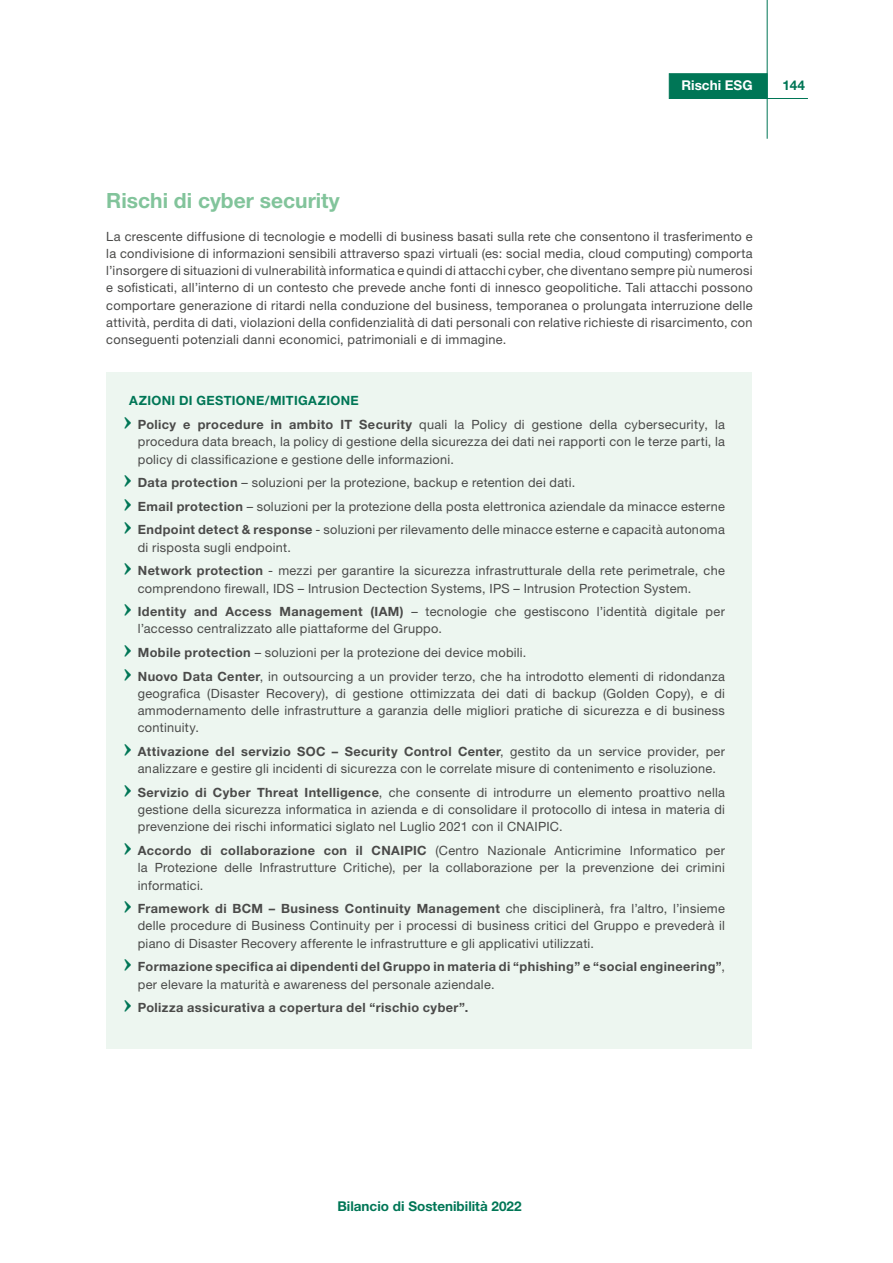
<style>
.page{position:relative;width:893px;height:1263px;background:#fff}
.page>*{position:absolute;margin:0;border:0;box-sizing:border-box;transform-origin:0 0}
.t1{font:700 21px "Helvetica Neue LT Pro";color:#82c49b}
.t2{font:700 13.5px "Helvetica Neue LT Pro";color:#007656}
.t3{font:700 13.5px "Helvetica Neue LT Pro";color:#fff}
.t4{font:12.75px/17.2px "Helvetica Neue LT Pro";letter-spacing:.02em;color:#4a4a49}
.t5{font:700 12.75px/17.2px "Helvetica Neue LT Pro";letter-spacing:.03em;color:#4a4a49}
.s1{font-weight:700;color:#007656}
.s2{font-weight:700}
.s3{font-weight:400}
</style>
<div class="page">
<hr style="left:765px;top:98px;width:43px;height:1px;background:#007656">
<div style="left:669px;top:73px;width:98px;height:26px;background:#007656;border:1px solid #007656"></div>
<hr style="left:767px;top:0;width:1px;height:139px;background:#007656">
<div style="left:106px;top:372px;width:646px;height:676px;background:#edf6f0"></div>
<p class="t3" style="left:681px;top:77px;width:73px">Rischi ESG</p>
<p class="t2" style="left:782px;top:77px;width:24px">144</p>
<h1 class="t1" style="left:106px;top:188px;width:235px">Rischi di cyber security</h1>
<p class="t4" style="left:106px;top:227px;width:648px;text-align:justify">La crescente diffusione di tecnologie e modelli di business basati sulla rete che consentono il trasferimento e la condivisione di informazioni sensibili attraverso spazi virtuali (es: social media, cloud computing) comporta l’insorgere di situazioni di vulnerabilità informatica e quindi di attacchi cyber, che diventano sempre più numerosi e sofisticati, all’interno di un contesto che prevede anche fonti di innesco geopolitiche. Tali attacchi possono comportare generazione di ritardi nella conduzione del business, temporanea o prolungata interruzione delle attività, perdita di dati, violazioni della confidenzialità di dati personali con relative richieste di risarcimento, con conseguenti potenziali danni economici, patrimoniali e di immagine.</p>
<p class="t4" style="left:138px;top:389px;width:589px;line-height:23.7px;text-indent:-9px"><span class="s1">AZIONI DI GESTIONE/MITIGAZIONE<br></span><span class="s2">Policy e procedure in ambito IT Security</span> quali la Policy di gestione della cybersecurity, la</p>
<p class="t4" style="left:138px;top:433px;width:589px">procedura data breach, la policy di gestione della sicurezza dei dati nei rapporti con le terze parti, la policy di classificazione e gestione delle informazioni.</p>
<p class="t4" style="left:138px;top:471px;width:589px;line-height:23.7px"><span class="s2">Data protection</span> – soluzioni per la protezione, backup e retention dei dati.<br><span class="s2">Email protection</span> – soluzioni per la protezione della posta elettronica aziendale da minacce esterne<br><span class="s2">Endpoint detect &amp; response</span> - soluzioni per rilevamento delle minacce esterne e capacità autonoma</p>
<p class="t4" style="left:138px;top:535px;width:589px;line-height:23.7px">di risposta sugli endpoint.<br><span class="s2">Network protection</span> - mezzi per garantire la sicurezza infrastrutturale della rete perimetrale, che</p>
<p class="t4" style="left:138px;top:576px;width:589px;line-height:23.7px">comprendono firewall, IDS – Intrusion Dectection Systems, IPS – Intrusion Protection System.<br><span class="s2">Identity and Access Management (IAM)</span> – tecnologie che gestiscono l’identità digitale per</p>
<p class="t4" style="left:138px;top:617px;width:589px;line-height:23.7px">l’accesso centralizzato alle piattaforme del Gruppo.<br><span class="s2">Mobile protection</span> – soluzioni per la protezione dei device mobili.<br><span class="s2">Nuovo Data Center</span>, in outsourcing a un provider terzo, che ha introdotto elementi di ridondanza</p>
<p class="t4" style="left:138px;top:685px;width:589px;text-align:justify">geografica (Disaster Recovery), di gestione ottimizzata dei dati di backup (Golden Copy), e di ammodernamento delle infrastrutture a garanzia delle migliori pratiche di sicurezza e di business continuity.</p>
<p class="t4" style="left:138px;top:743px;width:589px"><span class="s2">Attivazione del servizio SOC – Security Control Center</span>, gestito da un service provider, per analizzare e gestire gli incidenti di sicurezza con le correlate misure di contenimento e risoluzione.</p>
<p class="t4" style="left:138px;top:784px;width:589px;text-align:justify"><span class="s2">Servizio di Cyber Threat Intelligence</span>, che consente di introdurre un elemento proattivo nella gestione della sicurezza informatica in azienda e di consolidare il protocollo di intesa in materia di prevenzione dei rischi informatici siglato nel Luglio 2021 con il CNAIPIC.</p>
<p class="t4" style="left:138px;top:842px;width:589px;text-align:justify"><span class="s2">Accordo di collaborazione con il CNAIPIC</span> (Centro Nazionale Anticrimine Informatico per la Protezione delle Infrastrutture Critiche), per la collaborazione per la prevenzione dei crimini informatici.</p>
<p class="t4" style="left:138px;top:900px;width:589px;text-align:justify"><span class="s2">Framework di BCM – Business Continuity Management</span> che disciplinerà, fra l’altro, l’insieme delle procedure di Business Continuity per i processi di business critici del Gruppo e prevederà il piano di Disaster Recovery afferente le infrastrutture e gli applicativi utilizzati.</p>
<p class="t5" style="left:138px;top:958px;width:589px">Formazione specifica ai dipendenti del Gruppo in materia di “phishing” e “social engineering”<span class="s3">, per elevare la maturità e awareness del personale aziendale.</span></p>
<p class="t5" style="left:138px;top:999px;width:332px">Polizza assicurativa a copertura del “rischio cyber”.</p>
<p class="t2" style="left:337px;top:1198px;width:186px">Bilancio di Sostenibilità 2022</p>
</div>
